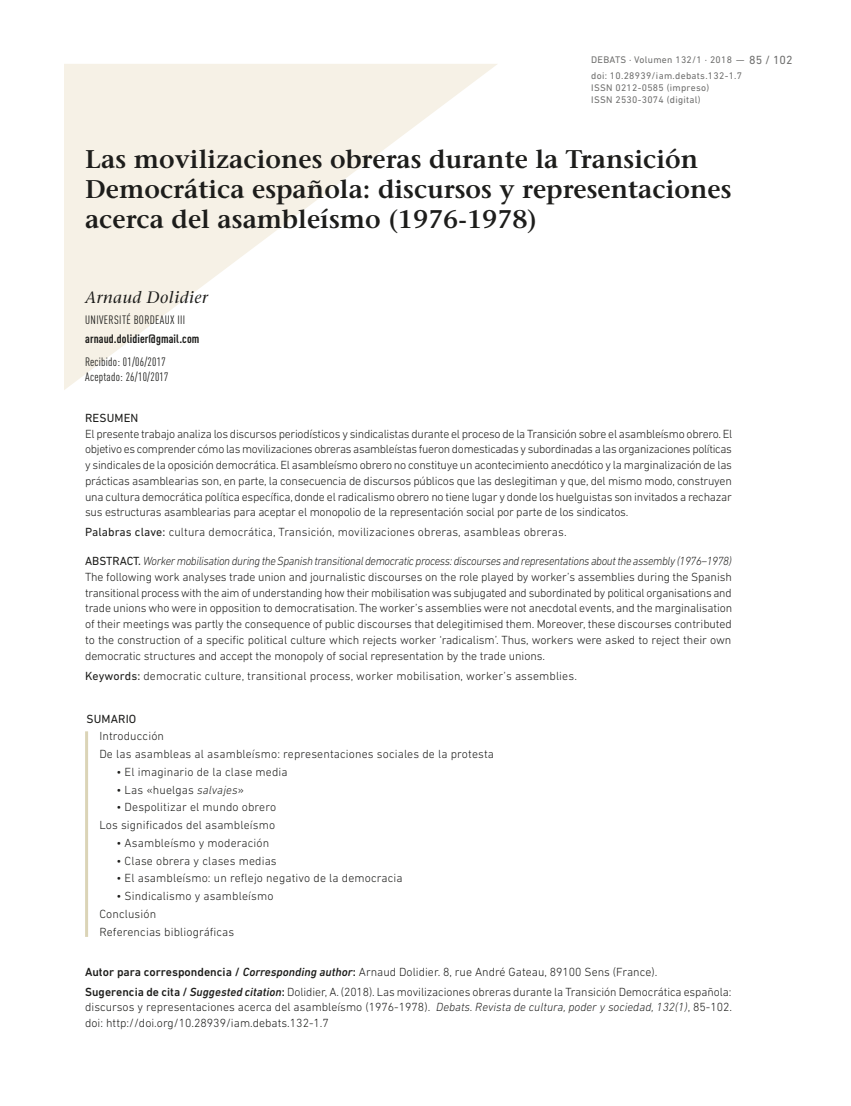
<style>
.page{position:relative;width:851px;height:1106px;background:#fff}
.page>*{position:absolute;margin:0;border:0;box-sizing:border-box;transform-origin:0 0}
.TITULO_DOSSIER{font:600 25.5px/30px "Stone Serif";color:#1d1d1b}
.t1{font:italic 16.5px "Stone Serif";letter-spacing:.03em;color:#1d1d1b}
.TEXTO_RESUM{font:300 12px/15.8px "DIN Next LT Pro";color:#1d1d1b;text-align:justify}
.SUMARI_boliche{font:300 12px "DIN Next LT Pro";letter-spacing:.01em;color:#1d1d1b}
.SUMARI{font:300 12px "DIN Next LT Pro";letter-spacing:.01em;color:#1d1d1b}
.TITULO_RESUM{font:italic 300 12px "DIN Next LT Pro";letter-spacing:-.03em;color:#1d1d1b;scale:.95 1}
.t2{font:condensed 12px "DIN Pro";letter-spacing:.02em;color:#1d1d1b}
.t3{font:700 condensed 12px "DIN Pro";letter-spacing:.01em;color:#1d1d1b}
.TITULO_RESUM-2{font:12px "DIN Next LT Pro";letter-spacing:.01em;color:#1d1d1b}
.SUMARI-2{font:12px "DIN Next LT Pro";letter-spacing:.01em;color:#1d1d1b}
.t4{font:12px "DIN Next LT Pro";color:#70706f}
.t5{font:9.75px "DIN Next LT Pro";letter-spacing:.03em;color:#70706f}
.s1{font-weight:400}
.s2{font-weight:400;font-style:normal}
.s3{font-style:italic}
.s4{font-weight:500}
.s5{font-weight:500;font-style:italic}
</style>
<div class="page">
<svg style="left:64px;top:64px;width:433px;height:326px;fill:#f6f1e6"></svg>
<hr style="left:85px;top:731px;width:3px;height:205px;background:#dbd4b7">
<p class="t5" style="left:591px;top:54px;width:155px">DEBATS · Volumen 132/1 · 2018 —</p>
<p class="t4" style="left:749px;top:53px;width:45px">85 / 102</p>
<p class="t5" style="left:591px;top:70px;width:152px">doi: 10.28939/iam.debats.132‑1.7</p>
<p class="t5" style="left:591px;top:82px;width:119px">ISSN 0212‑0585 (impreso)</p>
<p class="t5" style="left:591px;top:94px;width:111px">ISSN 2530‑3074 (digital)</p>
<p class="TITULO_DOSSIER" style="left:85px;top:144px;width:648px">Las movilizaciones obreras durante la Transición<br>Democrática española: discursos y representaciones acerca del asambleísmo (1976-1978)</p>
<p class="t1" style="left:85px;top:288px;width:124px">Arnaud Dolidier</p>
<p class="t2" style="left:85px;top:311px;width:102px">UNIVERSITÉ BORDEAUX III</p>
<p class="t3" style="left:85px;top:330px;width:116px">arnaud.dolidier@gmail.com</p>
<p class="t2" style="left:85px;top:353px;width:82px">Recibido: 01/06/2017</p>
<p class="t2" style="left:85px;top:368px;width:85px">Aceptado: 26/10/2017</p>
<p class="TITULO_RESUM-2" style="left:85px;top:411px;width:55px">RESUMEN</p>
<p class="TEXTO_RESUM" style="left:85px;top:425px;width:648px">El presente trabajo analiza los discursos periodísticos y sindicalistas durante el proceso de la Transición sobre el asambleísmo obrero. El objetivo es comprender cómo las movilizaciones obreras asambleístas fueron domesticadas y subordinadas a las organizaciones políticas y sindicales de la oposición democrática. El asambleísmo obrero no constituye un acontecimiento anecdótico y la marginalización de las prácticas asamblearias son, en parte, la consecuencia de discursos públicos que las deslegitiman y que, del mismo modo, construyen una cultura democrática política específica, donde el radicalismo obrero no tiene lugar y donde los huelguistas son invitados a rechazar sus estructuras asamblearias para aceptar el monopolio de la representación social por parte de los sindicatos.</p>
<p class="TEXTO_RESUM" style="left:85px;top:524px;width:483px"><span class="s1">Palabras clave:</span> cultura democrática, Transición, movilizaciones obreras, asambleas obreras.</p>
<p class="TITULO_RESUM" style="left:85px;top:554px;width:682px"><span class="s2">ABSTRACT.</span> Worker mobilisation during the Spanish transitional democratic process: discourses and representations about the assembly (1976–1978)</p>
<p class="TEXTO_RESUM" style="left:85px;top:568px;width:648px">The following work analyses trade union and journalistic discourses on the role played by worker’s assemblies during the Spanish transitional process with the aim of understanding how their mobilisation was subjugated and subordinated by political organisations and trade unions who were in opposition to democratisation. The worker’s assemblies were not anecdotal events, and the marginalisation of their meetings was partly the consequence of public discourses that delegitimised them. Moreover, these discourses contributed to the construction of a specific political culture which rejects worker ‘radicalism’. Thus, workers were asked to reject their own democratic structures and accept the monopoly of social representation by the trade unions.</p>
<p class="TEXTO_RESUM" style="left:85px;top:667px;width:493px"><span class="s1">Keywords:</span> democratic culture, transitional process, worker mobilisation, worker’s assemblies.</p>
<p class="SUMARI-2" style="left:87px;top:712px;width:51px">SUMARIO</p>
<p class="SUMARI" style="left:99px;top:729px;width:66px">Introducción</p>
<p class="SUMARI" style="left:99px;top:747px;width:396px">De las asambleas al asambleísmo: representaciones sociales de la protesta</p>
<p class="SUMARI_boliche" style="left:116px;top:765px;width:173px">• El imaginario de la clase media</p>
<p class="SUMARI_boliche" style="left:116px;top:782px;width:129px">• Las «huelgas <span class="s3">salvajes</span>»</p>
<p class="SUMARI_boliche" style="left:116px;top:800px;width:161px">• Despolitizar el mundo obrero</p>
<p class="SUMARI" style="left:99px;top:818px;width:177px">Los significados del asambleísmo</p>
<p class="SUMARI_boliche" style="left:116px;top:836px;width:154px">• Asambleísmo y moderación</p>
<p class="SUMARI_boliche" style="left:116px;top:853px;width:162px">• Clase obrera y clases medias</p>
<p class="SUMARI_boliche" style="left:116px;top:871px;width:288px">• El asambleísmo: un reflejo negativo de la democracia</p>
<p class="SUMARI_boliche" style="left:116px;top:889px;width:158px">• Sindicalismo y asambleísmo</p>
<p class="SUMARI" style="left:99px;top:907px;width:58px">Conclusión</p>
<p class="SUMARI" style="left:99px;top:924px;width:136px">Referencias bibliográficas</p>
<p class="TEXTO_RESUM" style="left:85px;top:963px;width:573px"><span class="s4">Autor para correspondencia /</span> <span class="s5">Corresponding author</span><span class="s4">:</span> Arnaud Dolidier. 8, rue André Gateau, 89100 Sens (France).</p>
<p class="TEXTO_RESUM" style="left:85px;top:983px;width:648px"><span class="s4">Sugerencia de cita /</span> <span class="s5">Suggested citation</span><span class="s4">:</span> Dolidier, A. (2018). Las movilizaciones obreras durante la Transición Democrática española: discursos y representaciones acerca del asambleísmo (1976-1978). <span class="s3">Debats. Revista de cultura, poder y sociedad, 132(1)</span>, 85-102. doi: http://doi.org/10.28939/iam.debats.132‑1.7</p>
</div>
